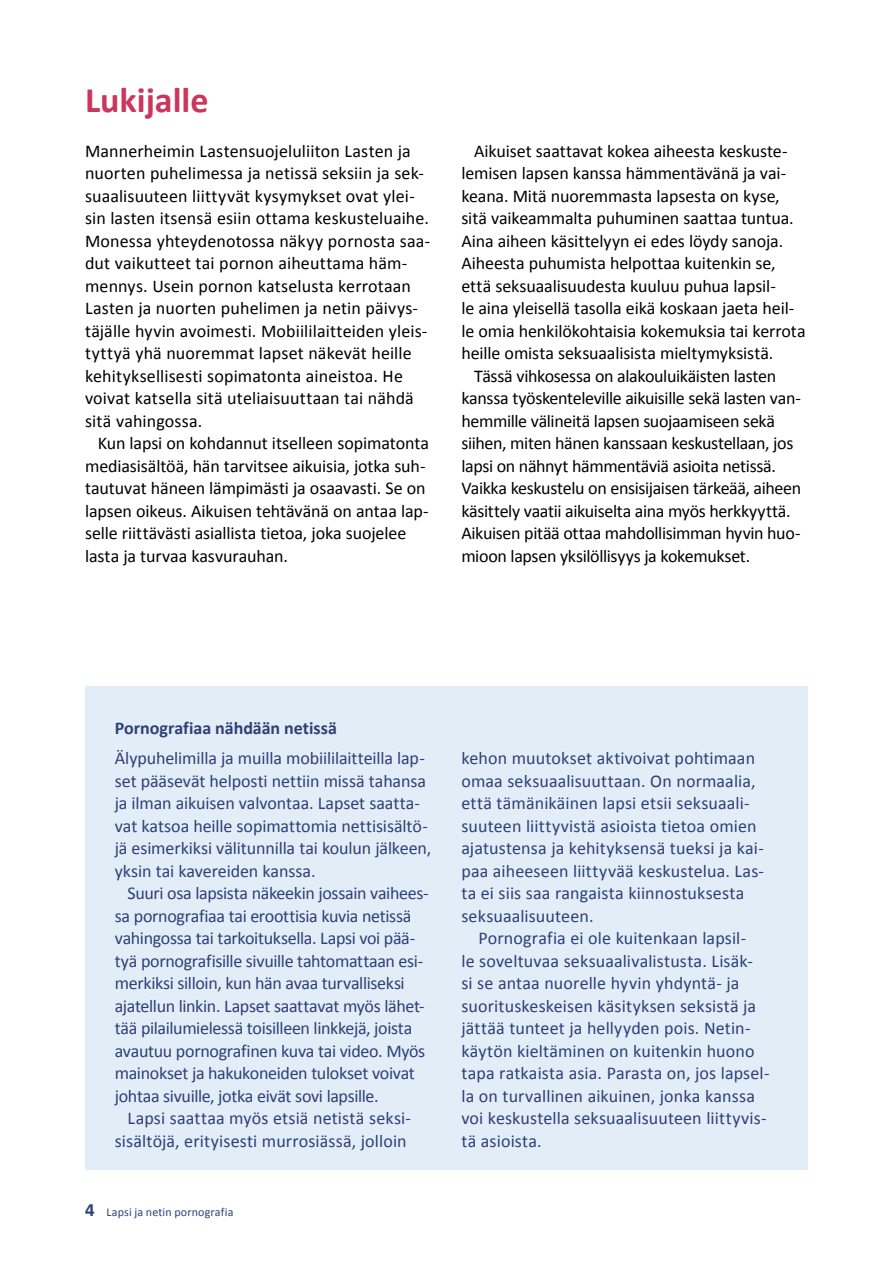
<style>
.page{position:relative;width:893px;height:1263px;background:#fff}
.page>*{position:absolute;margin:0;border:0;box-sizing:border-box;transform-origin:0 0}
.t1{font:700 36px "Calibri";color:#cb365d}
.t2{font:18px/22.5px "Calibri";letter-spacing:-.005em;color:#000}
.t3{font:18px/22.5px "Calibri";letter-spacing:.005em;color:#2d4076}
.t4{font:18px/22.5px "Calibri";letter-spacing:-.02em;color:#2d4076}
.t5{font:700 18px "Calibri";color:#2d4076}
.t6{font:12px "Calibri";letter-spacing:.01em;color:#2d4076}
.s1{font-weight:700;font-size:18.75px}
</style>
<div class="page">
<div style="left:85px;top:686px;width:723px;height:484px;background:#e2edf7"></div>
<h1 class="t1" style="left:85px;top:78px;width:125px">Lukijalle</h1>
<p class="t2" style="left:85px;top:139px;width:347px">Mannerheimin Lastensuojeluliiton Lasten ja nuorten puhelimessa ja netissä seksiin ja sek&shy;suaalisuuteen liittyvät kysymykset ovat ylei&shy;sin lasten itsensä esiin ottama keskusteluaihe.<br>Monessa yhteydenotossa näkyy pornosta saa&shy;dut vaikutteet tai pornon aiheuttama häm&shy;mennys. Usein pornon katselusta kerrotaan Lasten ja nuorten puhelimen ja netin päivys&shy;täjälle hyvin avoimesti. Mobiililaitteiden yleis&shy;tyttyä yhä nuoremmat lapset näkevät heille kehityksellisesti sopimatonta aineistoa. He voivat katsella sitä uteliaisuuttaan tai nähdä sitä vahingossa.</p>
<p class="t2" style="left:85px;top:431px;width:345px;text-indent:13px">Kun lapsi on kohdannut itselleen sopimatonta mediasisältöä, hän tarvitsee aikuisia, jotka suh&shy;tautuvat häneen lämpimästi ja osaavasti. Se on lapsen oikeus. Aikuisen tehtävänä on antaa lap&shy;selle riittävästi asiallista tietoa, joka suojelee lasta ja turvaa kasvurauhan.</p>
<p class="t2" style="left:474px;top:139px;width:315px">Aikuiset saattavat kokea aiheesta keskuste-</p>
<p class="t2" style="left:461px;top:161px;width:326px">lemisen lapsen kanssa hämmentävänä ja vai-</p>
<p class="t2" style="left:461px;top:184px;width:320px">keana. Mitä nuoremmasta lapsesta on kyse,</p>
<p class="t2" style="left:461px;top:206px;width:334px">sitä vaikeammalta puhuminen saattaa tuntua.</p>
<p class="t2" style="left:461px;top:229px;width:323px">Aina aiheen käsittelyyn ei edes löydy sanoja.</p>
<p class="t2" style="left:461px;top:251px;width:316px">Aiheesta puhumista helpottaa kuitenkin se,</p>
<p class="t2" style="left:461px;top:274px;width:316px">että seksuaalisuudesta kuuluu puhua lapsil-</p>
<p class="t2" style="left:461px;top:296px;width:335px">le aina yleisellä tasolla eikä koskaan jaeta heil-</p>
<p class="t2" style="left:461px;top:319px;width:346px">le omia henkilökohtaisia kokemuksia tai kerrota</p>
<p class="t2" style="left:461px;top:341px;width:314px">heille omista seksuaalisista mieltymyksistä.</p>
<p class="t2" style="left:474px;top:364px;width:304px">Tässä vihkosessa on alakouluikäisten lasten</p>
<p class="t2" style="left:461px;top:386px;width:341px">kanssa työskenteleville aikuisille sekä lasten van-</p>
<p class="t2" style="left:461px;top:409px;width:315px">hemmille välineitä lapsen suojaamiseen sekä</p>
<p class="t2" style="left:461px;top:431px;width:333px">siihen, miten hänen kanssaan keskustellaan, jos</p>
<p class="t2" style="left:461px;top:454px;width:316px">lapsi on nähnyt hämmentäviä asioita netissä.</p>
<p class="t2" style="left:461px;top:476px;width:341px">Vaikka keskustelu on ensisijaisen tärkeää, aiheen</p>
<p class="t2" style="left:461px;top:499px;width:331px">käsittely vaatii aikuiselta aina myös herkkyyttä.</p>
<p class="t2" style="left:461px;top:521px;width:341px">Aikuisen pitää ottaa mahdollisimman hyvin huo-</p>
<p class="t2" style="left:461px;top:544px;width:290px">mioon lapsen yksilöllisyys ja kokemukset.</p>
<p class="t5" style="left:115px;top:717px;width:224px">Pornografiaa nähdään netissä</p>
<p class="t3" style="left:115px;top:746px;width:318px">Älypuhelimilla ja muilla mobiililaitteilla lap&shy;set pääsevät helposti nettiin missä tahansa ja ilman aikuisen valvontaa. Lapset saatta&shy;vat katsoa heille sopimattomia nettisisältö&shy;jä esimerkiksi välitunnilla tai koulun jälkeen, yksin tai kavereiden kanssa.</p>
<p class="t4" style="left:115px;top:881px;width:315px;text-indent:13px">Suuri osa lapsista näkeekin jossain vaihees&shy;sa pornografiaa tai eroottisia kuvia netissä vahingossa tai tarkoituksella. Lapsi voi pää&shy;tyä pornografisille sivuille tahtomattaan esi&shy;merkiksi silloin, kun hän avaa turvalliseksi ajatellun linkin. Lapset saattavat myös lähet&shy;tää pilailumielessä toisilleen linkkejä, joista avautuu pornografinen kuva tai video. Myös mainokset ja hakukoneiden tulokset voivat johtaa sivuille, jotka eivät sovi lapsille.</p>
<p class="t3" style="left:115px;top:1106px;width:298px;text-align:right">Lapsi saattaa myös etsiä netistä seksi&shy;sisältöjä, erityisesti murrosiässä, jolloin</p>
<p class="t6" style="left:85px;top:1205px;width:150px"><span class="s1">4</span> Lapsi ja netin pornografia</p>
<p class="t3" style="left:461px;top:746px;width:304px">kehon muutokset aktivoivat pohtimaan omaa seksuaalisuuttaan. On normaalia, että tämänikäinen lapsi etsii seksuaali&shy;suuteen liittyvistä asioista tietoa omien ajatustensa ja kehityksensä tueksi ja kai&shy;paa aiheeseen liittyvää keskustelua. Las&shy;ta ei siis saa rangaista kiinnostuksesta seksuaalisuuteen.</p>
<p class="t3" style="left:461px;top:926px;width:308px;text-indent:17px">Pornografia ei ole kuitenkaan lapsil-<br>le soveltuvaa seksuaalivalistusta. Lisäk&shy;si se antaa nuorelle hyvin yhdyntä- ja suorituskeskeisen käsityksen seksistä ja jättää tunteet ja hellyyden pois. Netin&shy;käytön kieltäminen on kuitenkin huono tapa ratkaista asia. Parasta on, jos lapsel&shy;la on turvallinen aikuinen, jonka kanssa voi keskustella seksuaalisuuteen liittyvis&shy;tä asioista.</p>
</div>
